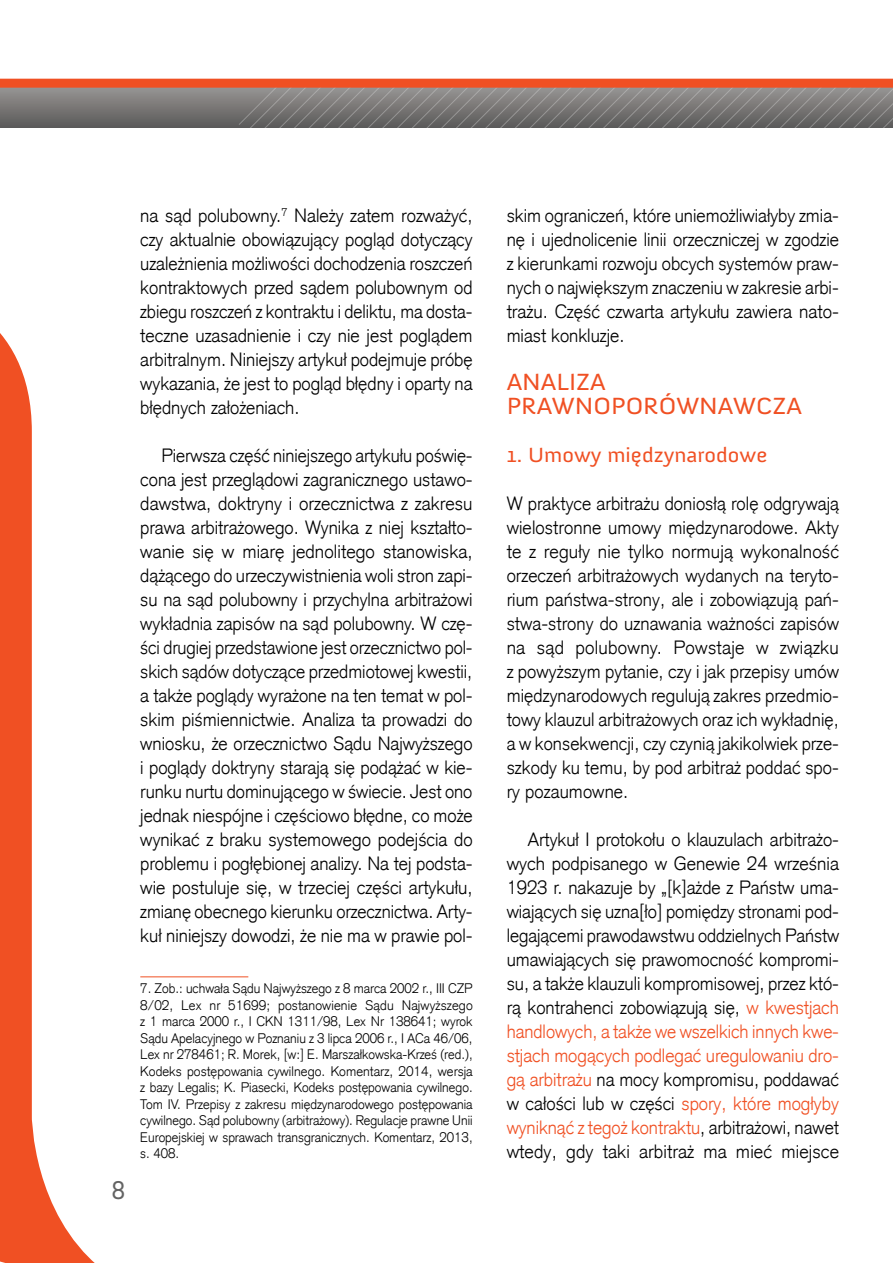
<style>
.page{position:relative;width:893px;height:1263px;background:#fff}
.page>*{position:absolute;margin:0;border:0;box-sizing:border-box;transform-origin:0 0}
.t1{font:26.4px "Anivers";color:#636363}
.t2{font:24px/24px "Anivers";color:#f05023;scale:1.1 1}
.t3{font:21px "Anivers";color:#f05023;scale:1.1 1}
.t4{font:300 18.75px/24px "Akzidenz Grotesk CE";color:#000;text-align:justify}
.t5{font:300 18.75px/24px "Akzidenz Grotesk CE";color:#000;text-align:justify;scale:.96 1}
.t6{font:300 13.5px/16.5px "Akzidenz Grotesk CE";color:#000;text-align:justify}
.s1{color:#f05023}
</style>
<div class="page">
<svg style="left:0;top:88px;width:239px;height:40px;background:#777675"></svg>
<svg style="left:239px;top:88px;width:654px;height:40px;background:#7b7978"></svg>
<div style="left:0;top:79px;width:893px;height:9px;background:#f05023"></div>
<svg style="left:0;top:333px;width:95px;height:930px"></svg>
<hr style="left:140px;top:976px;width:108px;height:1px;background:#f05023">
<h1 class="t1" style="left:111px;top:1175px;width:16px">8</h1>
<p class="t4" style="left:140px;top:203px;width:334px">na sąd polubowny.<sup>7</sup> Należy zatem rozważyć, czy aktualnie obowiązujący pogląd dotyczący uzależnienia możliwości dochodzenia roszczeń kontraktowych przed sądem polubownym od zbiegu roszczeń z kontraktu i deliktu, ma dosta&shy;teczne uzasadnienie i czy nie jest poglądem arbitralnym. Niniejszy artykuł podejmuje próbę wykazania, że jest to pogląd błędny i oparty na błędnych założeniach.</p>
<p class="t5" style="left:140px;top:443px;width:348px;text-indent:21px">Pierwsza część niniejszego artykułu poświę&shy;cona jest przeglądowi zagranicznego ustawo&shy;dawstwa, doktryny i orzecznictwa z zakresu prawa arbitrażowego. Wynika z niej kształto&shy;wanie się w miarę jednolitego stanowiska, dążącego do urzeczywistnienia woli stron zapi&shy;su na sąd polubowny i przychylna arbitrażowi wykładnia zapisów na sąd polubowny. W czę&shy;ści drugiej przedstawione jest orzecznictwo pol&shy;skich sądów dotyczące przedmiotowej kwestii, a także poglądy wyrażone na ten temat w pol&shy;skim piśmiennictwie. Analiza ta prowadzi do wniosku, że orzecznictwo Sądu Najwyższego i poglądy doktryny starają się podążać w kie&shy;runku nurtu dominującego w świecie. Jest ono jednak niespójne i częściowo błędne, co może wynikać z braku systemowego podejścia do problemu i pogłębionej analizy. Na tej podsta&shy;wie postuluje się, w trzeciej części artykułu, zmianę obecnego kierunku orzecznictwa. Arty&shy;kuł niniejszy dowodzi, że nie ma w prawie pol-</p>
<p class="t6" style="left:140px;top:980px;width:334px">7. Zob.: uchwała Sądu Najwyższego z 8 marca 2002 r., III CZP 8/02, Lex nr 51699; postanowienie Sądu Najwyższego z 1 marca 2000 r., I CKN 1311/98, Lex Nr 138641; wyrok Sądu Apelacyjnego w Poznaniu z 3 lipca 2006 r., I ACa 46/06, Lex nr 278461; R. Morek, [w:] E. Marszałkowska-Krześ (red.), Kodeks postępowania cywilnego. Komentarz, 2014, wersja z bazy Legalis; K. Piasecki, Kodeks postępowania cywilnego.<br>Tom IV. Przepisy z zakresu międzynarodowego postępowania cywilnego. Sąd polubowny (arbitrażowy). Regulacje prawne Unii Europejskiej w sprawach transgranicznych. Komentarz, 2013, s. 408.</p>
<p class="t4" style="left:507px;top:203px;width:334px">skim ograniczeń, które uniemożliwiałyby zmia&shy;nę i ujednolicenie linii orzeczniczej w zgodzie z kierunkami rozwoju obcych systemów praw&shy;nych o największym znaczeniu w zakresie arbi&shy;trażu. Część czwarta artykułu zawiera nato&shy;miast konkluzje.</p>
<p class="t2" style="left:507px;top:370px;width:270px">ANALIZA<br>PRAWNOPORÓWNAWCZA</p>
<p class="t3" style="left:507px;top:443px;width:239px">1. Umowy międzynarodowe</p>
<p class="t4" style="left:507px;top:491px;width:334px">W praktyce arbitrażu doniosłą rolę odgrywają wielostronne umowy międzynarodowe. Akty te z reguły nie tylko normują wykonalność orzeczeń arbitrażowych wydanych na teryto&shy;rium państwa-strony, ale i zobowiązują pań&shy;stwa-strony do uznawania ważności zapisów na sąd polubowny. Powstaje w związku z powyższym pytanie, czy i jak przepisy umów międzynarodowych regulują zakres przedmio&shy;towy klauzul arbitrażowych oraz ich wykładnię, a w konsekwencji, czy czynią jakikolwiek prze&shy;szkody ku temu, by pod arbitraż poddać spo&shy;ry pozaumowne.</p>
<p class="t4" style="left:507px;top:827px;width:334px;text-indent:21px">Artykuł I protokołu o klauzulach arbitrażo&shy;wych podpisanego w Genewie 24 września 1923 r. nakazuje by „[k]ażde z Państw uma&shy;wiających się uzna[ło] pomiędzy stronami pod&shy;legającemi prawodawstwu oddzielnych Państw umawiających się prawomocność kompromi&shy;su, a także klauzuli kompromisowej, przez któ&shy;rą kontrahenci zobowiązują się, <span class="s1">w kwestjach handlowych, a także we wszelkich innych kwe&shy;stjach mogących podlegać uregulowaniu dro&shy;gą arbitrażu</span> na mocy kompromisu, poddawać w całości lub w części <span class="s1">spory, które mogłyby wyniknąć z tegoż kontraktu</span>, arbitrażowi, nawet wtedy, gdy taki arbitraż ma mieć miejsce</p>
</div>
